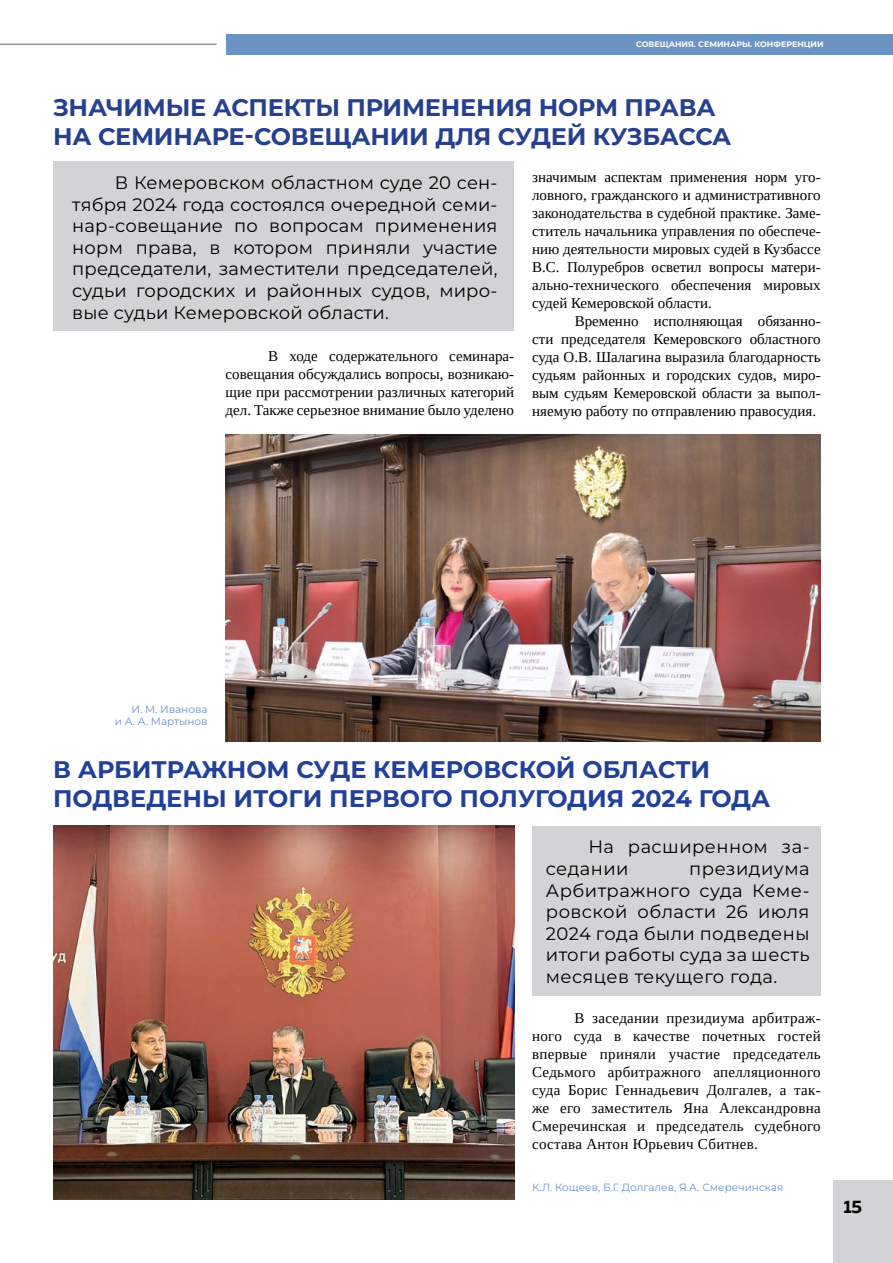
<style>
.page{position:relative;width:893px;height:1263px;background:#fff}
.page>*{position:absolute;margin:0;border:0;box-sizing:border-box;transform-origin:0 0}
.t1{font:700 24px/28.8px "Montserrat";color:#21409a}
.t2{font:700 24px/28.8px "Montserrat";letter-spacing:-.01em;color:#25408f}
.t3{font:100 18px/21.6px "Montserrat";letter-spacing:.015em;color:#000;text-align:justify}
.t4{font:700 18px "Muller";color:#000}
.t5{font:15px/18px "Tinos";color:#000;text-align:justify}
.t6{font:100 10.5px/12.6px "Montserrat";color:#6b93c4;text-align:right}
.t7{font:700 7.95px "Montserrat";color:#fff}
</style>
<div class="page">
<div style="left:833px;top:1180px;width:60px;height:83px;background:#d1d3d4"></div>
<hr style="left:0;top:44px;width:217px;height:1px;background:#939598">
<div style="left:226px;top:35px;width:667px;height:20px;background:#6b93c4"></div>
<div style="left:53px;top:161px;width:461px;height:170px;background:#d1d3d4"></div>
<div style="left:532px;top:826px;width:289px;height:169px;background:#d1d3d4"></div>
<img style="left:226px;top:434px;width:595px;height:308px">
<img style="left:53px;top:826px;width:461px;height:373px">
<p class="t7" style="left:636px;top:38px;width:189px">СОВЕЩАНИЯ. СЕМИНАРЫ. КОНФЕРЕНЦИИ</p>
<h1 class="t2" style="left:53px;top:92px;width:680px">ЗНАЧИМЫЕ АСПЕКТЫ ПРИМЕНЕНИЯ НОРМ ПРАВА<br>НА СЕМИНАРЕ-СОВЕЩАНИИ ДЛЯ СУДЕЙ КУЗБАССА</h1>
<p class="t3" style="left:72px;top:171px;width:427px;text-indent:43px">В Кемеровском областном суде 20 сен&shy;тября 2024 года состоялся очередной семи&shy;нар-совещание по вопросам применения норм права, в котором приняли участие председатели, заместители председателей, судьи городских и районных судов, миро&shy;вые судьи Кемеровской области.</p>
<p class="t5" style="left:532px;top:168px;width:290px">значимым аспектам применения норм уго&shy;ловного, гражданского и административного законодательства в судебной практике. Заме&shy;ститель начальника управления по обеспече&shy;нию деятельности мировых судей в Кузбассе В.С. Полуребров осветил вопросы матери&shy;ально-технического обеспечения мировых судей Кемеровской области.</p>
<p class="t5" style="left:532px;top:312px;width:290px;text-indent:43px">Временно исполняющая обязанно&shy;сти председателя Кемеровского областного суда О.В. Шалагина выразила благодарность судьям районных и городских судов, миро&shy;вым судьям Кемеровской области за выпол&shy;няемую работу по отправлению правосудия.</p>
<p class="t5" style="left:226px;top:347px;width:290px;text-indent:43px">В ходе содержательного семинара&shy;совещания обсуждались вопросы, возникаю&shy;щие при рассмотрении различных категорий дел. Также серьезное внимание было уделено</p>
<p class="t6" style="left:115px;top:702px;width:94px">И. М. Иванова<br>и А. А. Мартынов</p>
<h1 class="t1" style="left:53px;top:754px;width:719px">В АРБИТРАЖНОМ СУДЕ КЕМЕРОВСКОЙ ОБЛАСТИ<br>ПОДВЕДЕНЫ ИТОГИ ПЕРВОГО ПОЛУГОДИЯ 2024 ГОДА</h1>
<p class="t3" style="left:546px;top:836px;width:265px;text-indent:43px">На расширенном за&shy;седании</p>
<p class="t3" style="left:546px;top:857px;width:265px;text-indent:143px">президиума Арбитражного суда Кеме&shy;ровской области 26 июля 2024 года были подведены итоги работы суда за шесть месяцев текущего года.</p>
<p class="t5" style="left:532px;top:1008px;width:290px;text-indent:43px">В заседании президиума арбитраж&shy;ного суда в качестве почетных гостей впервые приняли участие председатель Седьмого арбитражного апелляционного суда Борис Геннадьевич Долгалев, а так&shy;же его заместитель Яна Александровна Смеречинская и председатель судебного состава Антон Юрьевич Сбитнев.</p>
<p class="t6" style="left:532px;top:1180px;width:253px">К.Л. Кощеев, Б.Г. Долгалев, Я.А. Смеречинская</p>
<p class="t4" style="left:843px;top:1196px;width:20px">15</p>
</div>
